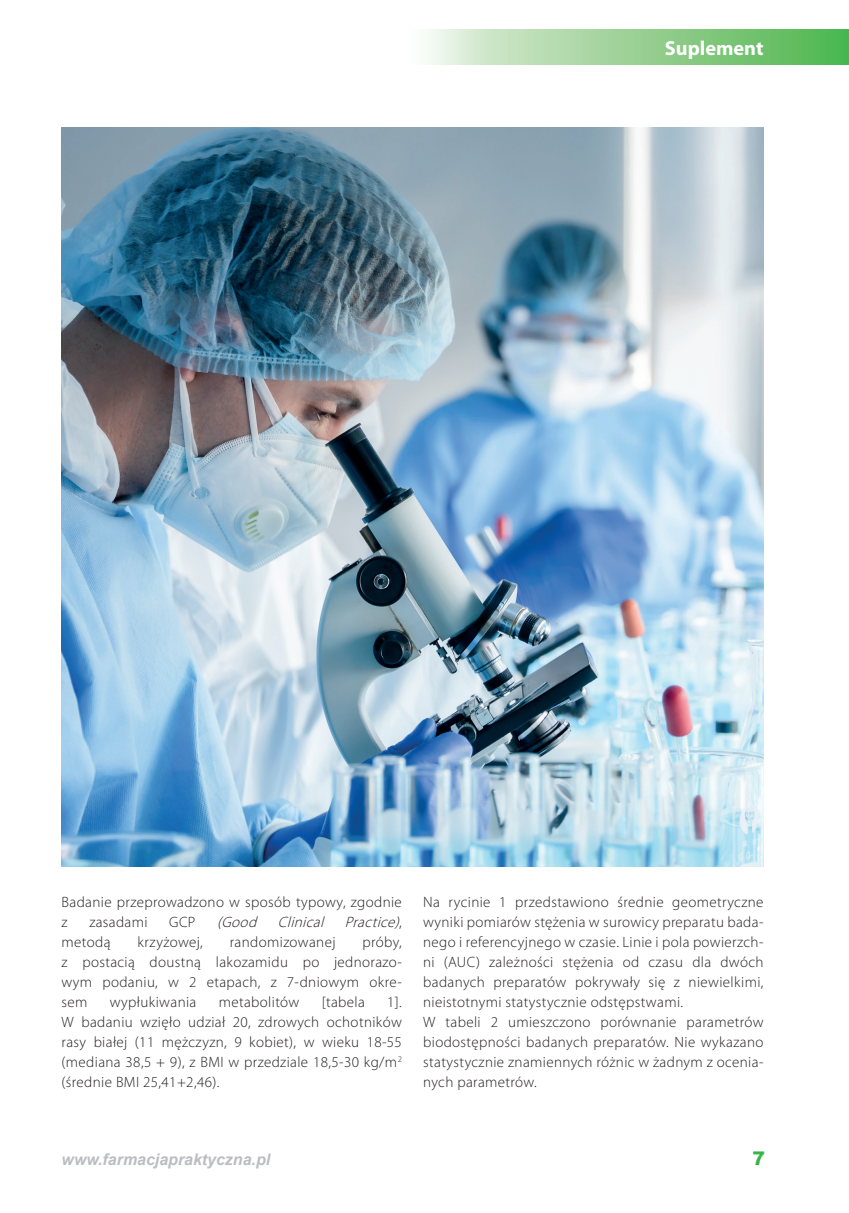
<style>
.page{position:relative;width:849px;height:1213px;background:#fff}
.page>*{position:absolute;margin:0;border:0;box-sizing:border-box;transform-origin:0 0}
.t1{font:700 20.25px "Myriad Pro";color:#fff}
.t2{font:900 18.9px "Arial";color:#38b54a}
.t3{font:italic 700 15.9px "Arial";color:#bcbdc0}
.t4{font:300 15px/20px "Myriad Pro";letter-spacing:.025em;color:#231f20}
.t5{font:italic 300 15px "Myriad Pro";color:#231f20}
.s1{font-style:normal}
</style>
<div class="page">
<svg style="left:429px;top:30px;width:420px;height:34px;background:#99d196"></svg>
<img style="left:62px;top:127px;width:701px;height:739px">
<h1 class="t1" style="left:665px;top:35px;width:100px">Suplement</h1>
<p class="t4" style="left:62px;top:891px;width:342px">Badanie przeprowadzono w sposób typowy, zgodnie z</p>
<p class="t4" style="left:89px;top:911px;width:60px">zasadami</p>
<p class="t4" style="left:169px;top:911px;width:28px">GCP</p>
<p class="t5" style="left:217px;top:912px;width:188px">(Good Clinical Practice)<span class="s1">,</span></p>
<p class="t4" style="left:62px;top:931px;width:50px">metodą</p>
<p class="t4" style="left:137px;top:931px;width:67px">krzyżowej,</p>
<p class="t4" style="left:230px;top:931px;width:107px">randomizowanej</p>
<p class="t4" style="left:62px;top:931px;width:342px;text-align:justify;text-indent:301px">próby, z postacią doustną lakozamidu po jednorazo&shy;wym podaniu, w 2 etapach, z 7-dniowym okre&shy;sem</p>
<p class="t4" style="left:110px;top:991px;width:88px">wypłukiwania</p>
<p class="t4" style="left:219px;top:991px;width:82px">metabolitów</p>
<p class="t4" style="left:322px;top:991px;width:45px">[tabela</p>
<p class="t4" style="left:62px;top:991px;width:342px;text-align:justify;text-indent:326px">1].<br>W badaniu wzięło udział 20, zdrowych ochotników rasy białej (11 mężczyzn, 9 kobiet), w wieku 18-55 (mediana 38,5 + 9), z BMI w przedziale 18,5-30 kg/m<sup>2 </sup>(średnie BMI 25,41+2,46).</p>
<p class="t4" style="left:423px;top:891px;width:342px">Na rycinie 1 przedstawiono średnie geometryczne wyniki pomiarów stężenia w surowicy preparatu bada&shy;nego i referencyjnego w czasie. Linie i pola powierzch&shy;ni (AUC) zależności stężenia od czasu dla dwóch badanych preparatów pokrywały się z niewielkimi, nieistotnymi statystycznie odstępstwami.<br>W tabeli 2 umieszczono porównanie parametrów biodostępności badanych preparatów. Nie wykazano statystycznie znamiennych różnic w żadnym z ocenia&shy;nych parametrów.</p>
<p class="t3" style="left:62px;top:1149px;width:210px">www.farmacjapraktyczna.pl</p>
<p class="t2" style="left:752px;top:1144px;width:14px">7</p>
</div>
